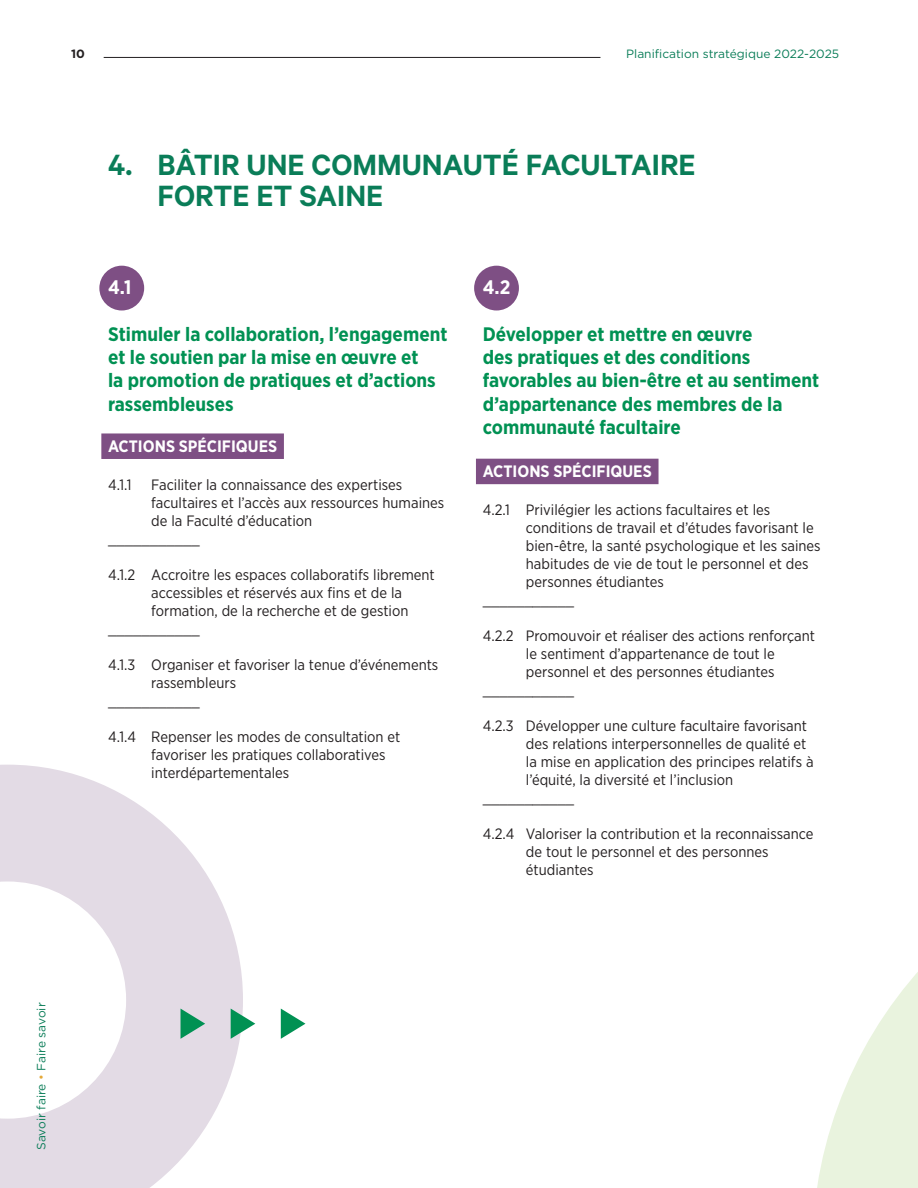
<style>
.page{position:relative;width:918px;height:1188px;background:#fff}
.page>*{position:absolute;margin:0;border:0;box-sizing:border-box;transform-origin:0 0}
.t1{font:600 33px "Calibre";color:#0a7d58}
.t2{font:700 19.5px/23.4px "Gotham Narrow";color:#009153}
.t3{font:700 19.5px "Gotham Narrow";color:#fff}
.Style_de_paragraphe{font:700 16.5px "Gotham Narrow";color:#fff}
.t4{font:15px/18px "Gotham Narrow";color:#231f20}
.t5{font:12px "Gotham";color:#0a7d58}
.t6{font:700 12px "Gotham";color:#231f20}
.s1{color:#e4a939}
</style>
<div class="page">
<hr style="left:104px;top:57px;width:496px;height:1px;background:#231f20">
<svg style="left:0;top:765px;width:243px;height:423px;fill:#e3dbe5"></svg>
<div style="left:474px;top:266px;width:45px;height:44px;background:#7e4f84;border-radius:50%"></div>
<div style="left:99px;top:266px;width:45px;height:44px;background:#7e4f84;border-radius:50%"></div>
<div style="left:101px;top:433px;width:183px;height:26px;background:#7e4f84"></div>
<div style="left:476px;top:459px;width:183px;height:25px;background:#7e4f84"></div>
<svg style="left:817px;top:972px;width:101px;height:216px"></svg>
<svg style="left:181px;top:1009px;width:24px;height:30px"></svg>
<svg style="left:231px;top:1009px;width:24px;height:30px"></svg>
<svg style="left:281px;top:1009px;width:24px;height:30px"></svg>
<p class="t6" style="left:71px;top:46px;width:15px">10</p>
<p class="t5" style="left:626px;top:48px;width:215px">Planification stratégique 2022-2025</p>
<p class="t1" style="left:108px;top:145px;width:589px">4. BÂTIR UNE COMMUNAUTÉ FACULTAIRE</p>
<p class="t1" style="left:158px;top:176px;width:227px">FORTE ET SAINE</p>
<p class="t3" style="left:108px;top:274px;width:25px">4.1</p>
<p class="t2" style="left:108px;top:322px;width:341px">Stimuler la collaboration, l’engagement et le soutien par la mise en œuvre et<br>la promotion de pratiques et d’actions rassembleuses</p>
<p class="Style_de_paragraphe" style="left:108px;top:436px;width:171px">ACTIONS SPÉCIFIQUES</p>
<p class="t4" style="left:108px;top:475px;width:25px">4.1.1</p>
<p class="t4" style="left:151px;top:475px;width:295px">Faciliter la connaissance des expertises facultaires et l’accès aux ressources humaines de la Faculté d’éducation</p>
<p class="t4" style="left:108px;top:529px;width:93px">___________</p>
<p class="t4" style="left:151px;top:565px;width:285px;text-indent:-43px">4.1.2 Accroitre les espaces collaboratifs librement accessibles et réservés aux fi ns et de la formation, de la recherche et de gestion</p>
<p class="t4" style="left:108px;top:619px;width:93px">___________</p>
<p class="t4" style="left:151px;top:655px;width:289px;text-indent:-43px">4.1.3 Organiser et favoriser la tenue d’événements rassembleurs</p>
<p class="t4" style="left:108px;top:691px;width:93px">___________</p>
<p class="t4" style="left:151px;top:727px;width:251px;text-indent:-43px">4.1.4 Repenser les modes de consultation et favoriser les pratiques collaboratives interdépartementales</p>
<p class="t3" style="left:483px;top:274px;width:29px">4.2</p>
<p class="t2" style="left:483px;top:322px;width:338px">Développer et mettre en œuvre<br>des pratiques et des conditions favorables au bien-être et au sentiment d’appartenance des membres de la communauté facultaire</p>
<p class="Style_de_paragraphe" style="left:483px;top:461px;width:171px">ACTIONS SPÉCIFIQUES</p>
<p class="t4" style="left:526px;top:501px;width:296px;text-indent:-43px">4.2.1 Privilégier les actions facultaires et les conditions de travail et d’études favorisant le bien-être, la santé psychologique et les saines habitudes de vie de tout le personnel et des personnes étudiantes</p>
<p class="t4" style="left:483px;top:591px;width:93px">___________</p>
<p class="t4" style="left:483px;top:627px;width:334px;text-align:center">4.2.2 Promouvoir et réaliser des actions renforçant le sentiment d’appartenance de tout le<br>personnel et des personnes étudiantes</p>
<p class="t4" style="left:483px;top:681px;width:93px">___________</p>
<p class="t4" style="left:526px;top:717px;width:289px;text-indent:-43px">4.2.3 Développer une culture facultaire favorisant des relations interpersonnelles de qualité et la mise en application des principes relatifs à l’équité, la diversité et l’inclusion</p>
<p class="t4" style="left:483px;top:789px;width:93px">___________</p>
<p class="t4" style="left:526px;top:825px;width:289px;text-indent:-43px">4.2.4 Valoriser la contribution et la reconnaissance de tout le personnel et des personnes étudiantes</p>
<p class="t5" style="left:35px;top:1150px;width:149px;rotate:-90deg">Savoir faire <span class="s1">•</span> Faire savoir</p>
</div>
